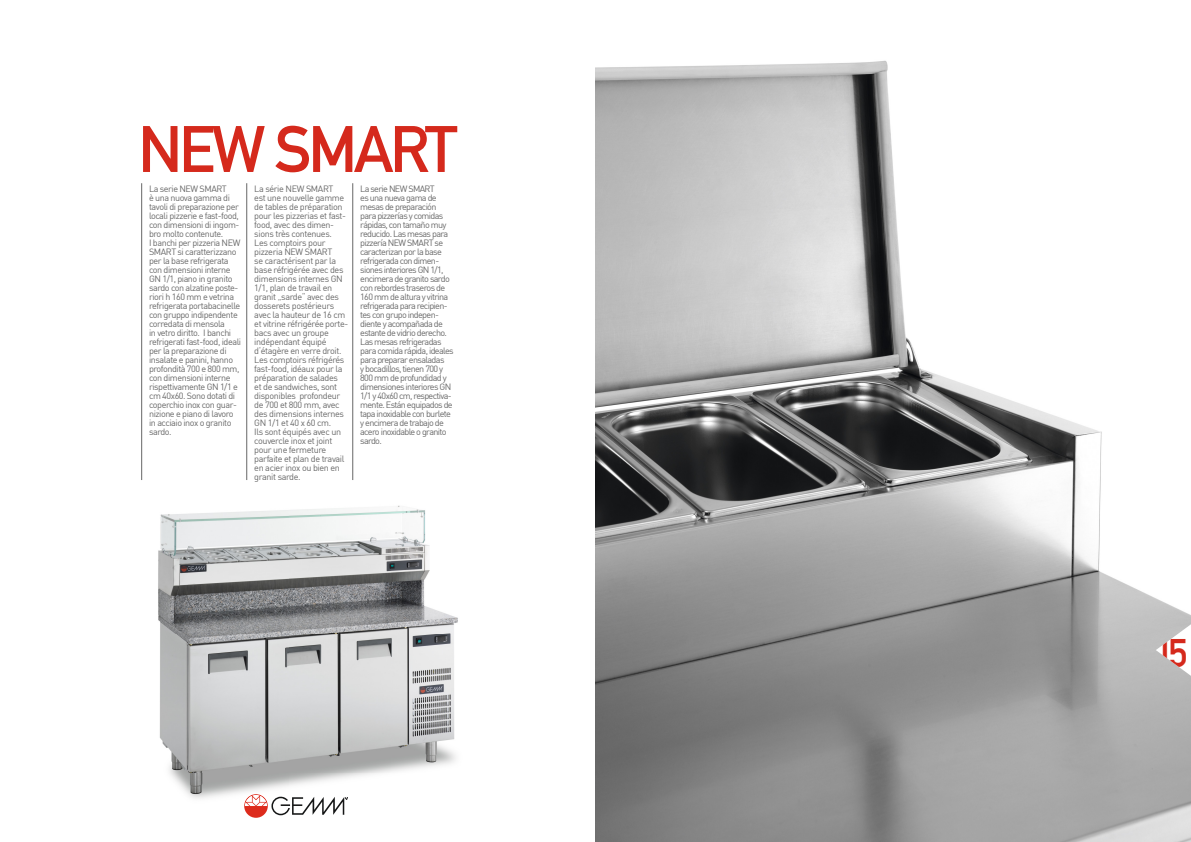
<style>
.page{position:relative;width:1191px;height:842px;background:#fff}
.page>*{position:absolute;margin:0;border:0;box-sizing:border-box;transform-origin:0 0}
.t1{font:700 64.5px "DIN Alternate";letter-spacing:-.05em;color:#d5291c}
.t2{font:700 39px "DIN Alternate";color:#d5291c}
.t3{font:9px/9px "DIN";letter-spacing:-.05em;color:#676767}
.t4{font:9px/9px "DIN";letter-spacing:-.07em;color:#676767}
</style>
<div class="page">
<img style="left:158px;top:505px;width:300px;height:294px">
<img style="left:595px;top:60px;width:596px;height:782px">
<svg style="left:1155px;top:624px;width:36px;height:52px"></svg>
<svg style="left:244px;top:794px;width:104px;height:24px"></svg>
<hr style="left:141px;top:183px;width:1px;height:297px;background:#676767">
<hr style="left:352px;top:183px;width:1px;height:297px;background:#676767">
<hr style="left:246px;top:183px;width:1px;height:297px;background:#676767">
<h1 class="t1" style="left:138px;top:112px;width:321px">NEW SMART</h1>
<p class="t3" style="left:149px;top:185px;width:94px">La serie NEW SMART<br>è una nuova gamma di tavoli di preparazione per locali pizzerie e fast-food, con dimensioni di ingom&shy;bro molto contenute.<br>I banchi per pizzeria NEW<br>SMART si caratterizzano per la base refrigerata con dimensioni interne<br>GN 1/1, piano in granito sardo con alzatine poste&shy;riori h 160 mm e vetrina refrigerata portabacinelle con gruppo indipendente corredata di mensola<br>in vetro diritto. I banchi refrigerati fast-food, ideali per la preparazione di insalate e panini, hanno profondità 700 e 800 mm, con dimensioni interne rispettivamente GN 1/1 e cm 40x60. Sono dotati di coperchio inox con guar&shy;nizione e piano di lavoro in acciaio inox o granito sardo.</p>
<p class="t3" style="left:254px;top:185px;width:96px">La série NEW SMART<br>est une nouvelle gamme de tables de préparation pour les pizzerias et fast&shy;food, avec des dimen&shy;sions très contenues.<br>Les comptoirs pour pizzeria NEW SMART<br>se caractérisent par la base réfrigérée avec des dimensions internes GN<br>1/1, plan de travail en granit „sarde“ avec des dosserets postérieurs avec la hauteur de 16 cm et vitrine réfrigérée porte&shy;bacs avec un groupe indépendant équipé d‘étagère en verre droit.<br>Les comptoirs réfrigérés fast-food, idéaux pour la préparation de salades<br>et de sandwiches, sont disponibles profondeur de 700 et 800 mm, avec des dimensions internes<br>GN 1/1 et 40 x 60 cm.<br>Ils sont équipés avec un couvercle inox et joint pour une fermeture parfaite et plan de travail en acier inox ou bien en granit sarde.</p>
<p class="t4" style="left:360px;top:185px;width:95px">La serie NEW SMART<br>es una nueva gama de mesas de preparación para pizzerías y comidas rápidas, con tamaño muy reducido. Las mesas para pizzería NEW SMART se caracterizan por la base refrigerada con dimen&shy;siones interiores GN 1/1, encimera de granito sardo con rebordes traseros de<br>160 mm de altura y vitrina refrigerada para recipien&shy;tes con grupo indepen&shy;diente y acompañada de estante de vidrio derecho.<br>Las mesas refrigeradas para comida rápida, ideales para preparar ensaladas<br>y bocadillos, tienen 700 y<br>800 mm de profundidad y dimensiones interiores GN<br>1/1 y 40x60 cm, respectiva&shy;mente. Están equipados de tapa inoxidable con burlete y encimera de trabajo de acero inoxidable o granito sardo.</p>
<h2 class="t2" style="left:1155px;top:630px;width:33px">15</h2>
</div>
